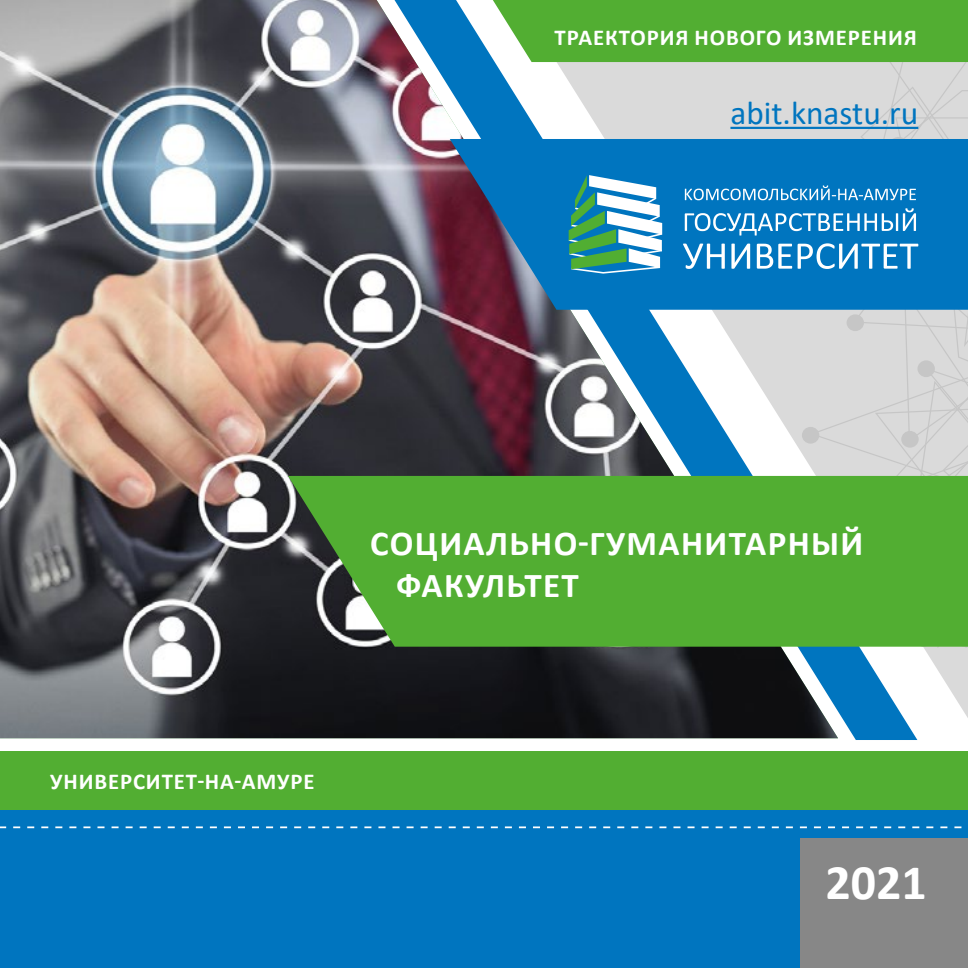
<style>
.page{position:relative;width:968px;height:968px;background:#fff}
.page>*{position:absolute;margin:0;border:0;box-sizing:border-box;transform-origin:0 0}
.t1{font:700 49.88px "Calibri";color:#fff}
.t2{font:700 35px/42px "Calibri";letter-spacing:.04em;color:#fff}
.t3{font:33.25px "Calibri";color:#0075bf}
.t4{font:700 22.75px "Calibri";letter-spacing:.04em;color:#fff}
</style>
<div class="page">
<div style="left:0;top:809px;width:967px;height:158px;background:#0075bf"></div>
<svg style="left:393px;top:647px;width:524px;height:92px;fill:#0075bf"></svg>
<div style="left:0;top:751px;width:967px;height:58px;background:#52ae32"></div>
<img style="left:0;top:0;width:837px;height:738px">
<svg style="left:288px;top:476px;width:204px;height:170px;background:#53963d"></svg>
<svg style="left:0;top:826px;width:962px;height:2px"></svg>
<svg style="left:449px;top:139px;width:43px;height:171px;background:#522e4c"></svg>
<div style="left:800px;top:838px;width:167px;height:129px;background:#878787"></div>
<svg style="left:492px;top:0;width:475px;height:647px;background:#68a78f"></svg>
<hr style="left:730px;top:127px;width:188px;height:2px;background:#0075bf">
<p class="t4" style="left:554px;top:21px;width:364px">ТРАЕКТОРИЯ НОВОГО ИЗМЕРЕНИЯ</p>
<h3 class="t3" style="left:730px;top:90px;width:189px">abit.knastu.ru</h3>
<h2 class="t2" style="left:396px;top:522px;width:468px;text-indent:-26px">СОЦИАЛЬНО-ГУМАНИТАРНЫЙ<br>ФАКУЛЬТЕТ</h2>
<p class="t4" style="left:50px;top:765px;width:266px">УНИВЕРСИТЕТ-НА-АМУРЕ</p>
<h1 class="t1" style="left:825px;top:846px;width:103px">2021</h1>
</div>
